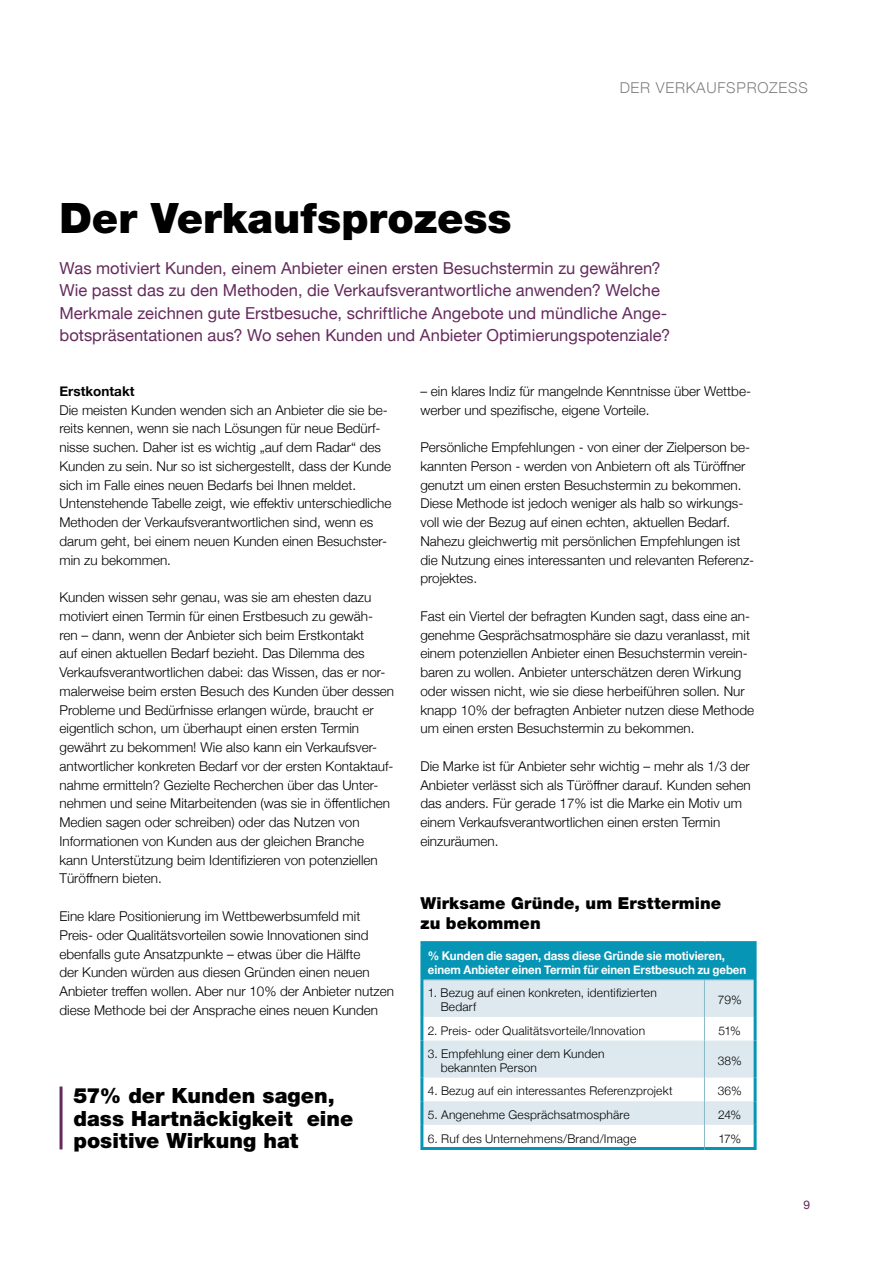
<style>
.page{position:relative;width:893px;height:1263px;background:#fff}
.page>*{position:absolute;margin:0;border:0;box-sizing:border-box;transform-origin:0 0}
.t1{font:900 42px "Helvetica Neue";color:#000}
.t2{font:900 21px/22.5px "Helvetica Neue";letter-spacing:.005em;color:#000}
.t3{font:16.5px/22.5px "Helvetica Neue";letter-spacing:.005em;color:#642a5d}
.t4{font:900 16.5px/19.5px "Helvetica Neue";letter-spacing:.01em;color:#000}
.t5{font:300 15px "Helvetica Neue";letter-spacing:.05em;color:#000}
.t6{font:300 13.5px/18.8px "Helvetica Neue";color:#000}
.t7{font:700 13.5px "Helvetica Neue";color:#000}
.t8{font:300 12px/13.5px "Helvetica Neue";letter-spacing:.015em;color:#000}
.t9{font:700 12px/13.5px "Helvetica Neue";letter-spacing:-.005em;color:#fff;scale:.96 1}
.t10{font:12px "Helvetica Neue";color:#642a5d}
</style>
<div class="page">
<div style="left:422px;top:943px;width:333px;height:37px;background:#0795b5"></div>
<svg style="left:423px;top:980px;width:331px;height:145px;fill:#dee9ef"></svg>
<hr style="left:704px;top:980px;width:1px;height:37px;background:#87bac7">
<svg style="left:704px;top:1017px;width:1px;height:23px"></svg>
<hr style="left:704px;top:1040px;width:1px;height:38px;background:#87bac7">
<svg style="left:704px;top:1078px;width:1px;height:69px"></svg>
<hr style="left:423px;top:979px;width:281px;height:1px;background:#8fb8d4">
<hr style="left:704px;top:979px;width:50px;height:1px;background:#8fb8d4">
<hr style="left:420px;top:941px;width:284px;height:3px;background:#0795b5">
<hr style="left:420px;top:944px;width:3px;height:36px;background:#0795b5">
<hr style="left:704px;top:941px;width:53px;height:3px;background:#0795b5">
<hr style="left:754px;top:944px;width:3px;height:36px;background:#0795b5">
<hr style="left:420px;top:980px;width:3px;height:37px;background:#0795b5">
<hr style="left:754px;top:980px;width:3px;height:37px;background:#0795b5">
<hr style="left:420px;top:1017px;width:3px;height:23px;background:#0795b5">
<hr style="left:754px;top:1017px;width:3px;height:23px;background:#0795b5">
<hr style="left:420px;top:1040px;width:3px;height:38px;background:#0795b5">
<hr style="left:754px;top:1040px;width:3px;height:38px;background:#0795b5">
<hr style="left:420px;top:1078px;width:3px;height:23px;background:#0795b5">
<hr style="left:754px;top:1078px;width:3px;height:23px;background:#0795b5">
<hr style="left:420px;top:1101px;width:3px;height:24px;background:#0795b5">
<hr style="left:754px;top:1101px;width:3px;height:24px;background:#0795b5">
<hr style="left:420px;top:1125px;width:3px;height:22px;background:#0795b5">
<hr style="left:754px;top:1125px;width:3px;height:22px;background:#0795b5">
<hr style="left:420px;top:1147px;width:284px;height:3px;background:#0795b5">
<hr style="left:704px;top:1147px;width:53px;height:3px;background:#0795b5">
<hr style="left:60px;top:1086px;width:3px;height:63px;background:#642a5d">
<p class="t5" style="left:619px;top:76px;width:190px">Der Verkaufsprozess</p>
<h1 class="t1" style="left:60px;top:193px;width:454px">Der Verkaufsprozess</h1>
<p class="t3" style="left:60px;top:258px;width:612px">Was motiviert Kunden, einem Anbieter einen ersten Besuchstermin zu gewähren?<br>Wie passt das zu den Methoden, die Verkaufsverantwortliche anwenden? Welche Merkmale zeichnen gute Erstbesuche, schriftliche Angebote und mündliche Ange&shy;botspräsentationen aus? Wo sehen Kunden und Anbieter Optimierungspotenziale?</p>
<p class="t7" style="left:60px;top:380px;width:77px">Erstkontakt</p>
<p class="t6" style="left:60px;top:400px;width:333px">Die meisten Kunden wenden sich an Anbieter die sie be&shy;reits kennen, wenn sie nach Lösungen für neue Bedürf&shy;nisse suchen. Daher ist es wichtig „auf dem Radar“ des Kunden zu sein. Nur so ist sichergestellt, dass der Kunde sich im Falle eines neuen Bedarfs bei Ihnen meldet.<br>Untenstehende Tabelle zeigt, wie effektiv unterschiedliche Methoden der Verkaufsverantwortlichen sind, wenn es darum geht, bei einem neuen Kunden einen Besuchster&shy;min zu bekommen.</p>
<p class="t6" style="left:60px;top:587px;width:336px">Kunden wissen sehr genau, was sie am ehesten dazu motiviert einen Termin für einen Erstbesuch zu gewäh&shy;ren – dann, wenn der Anbieter sich beim Erstkontakt<br>auf einen aktuellen Bedarf bezieht. Das Dilemma des Verkaufsverantwortlichen dabei: das Wissen, das er nor&shy;malerweise beim ersten Besuch des Kunden über dessen Probleme und Bedürfnisse erlangen würde, braucht er eigentlich schon, um überhaupt einen ersten Termin gewährt zu bekommen! Wie also kann ein Verkaufsver&shy;antwortlicher konkreten Bedarf vor der ersten Kontaktauf&shy;nahme ermitteln? Gezielte Recherchen über das Unter&shy;nehmen und seine Mitarbeitenden (was sie in öffentlichen Medien sagen oder schreiben) oder das Nutzen von Informationen von Kunden aus der gleichen Branche kann Unterstützung beim Identifizieren von potenziellen Türöffnern bieten.</p>
<p class="t6" style="left:60px;top:906px;width:336px">Eine klare Positionierung im Wettbewerbsumfeld mit Preis- oder Qualitätsvorteilen sowie Innovationen sind ebenfalls gute Ansatzpunkte – etwas über die Hälfte<br>der Kunden würden aus diesen Gründen einen neuen Anbieter treffen wollen. Aber nur 10% der Anbieter nutzen diese Methode bei der Ansprache eines neuen Kunden</p>
<h2 class="t2" style="left:73px;top:1084px;width:281px">57% der Kunden sagen, dass Hartnäckigkeit eine positive Wirkung hat</h2>
<p class="t6" style="left:420px;top:381px;width:332px">– ein klares Indiz für mangelnde Kenntnisse über Wettbe&shy;werber und spezifische, eigene Vorteile.</p>
<p class="t6" style="left:420px;top:437px;width:335px">Persönliche Empfehlungen - von einer der Zielperson be&shy;kannten Person - werden von Anbietern oft als Türöffner genutzt um einen ersten Besuchstermin zu bekommen.<br>Diese Methode ist jedoch weniger als halb so wirkungs&shy;voll wie der Bezug auf einen echten, aktuellen Bedarf.<br>Nahezu gleichwertig mit persönlichen Empfehlungen ist die Nutzung eines interessanten und relevanten Referenz&shy;projektes.</p>
<p class="t6" style="left:420px;top:606px;width:335px">Fast ein Viertel der befragten Kunden sagt, dass eine an&shy;genehme Gesprächsatmosphäre sie dazu veranlasst, mit einem potenziellen Anbieter einen Besuchstermin verein&shy;baren zu wollen. Anbieter unterschätzen deren Wirkung oder wissen nicht, wie sie diese herbeiführen sollen. Nur knapp 10% der befragten Anbieter nutzen diese Methode um einen ersten Besuchstermin zu bekommen.</p>
<p class="t6" style="left:420px;top:756px;width:332px">Die Marke ist für Anbieter sehr wichtig – mehr als 1/3 der Anbieter verlässt sich als Türöffner darauf. Kunden sehen das anders. Für gerade 17% ist die Marke ein Motiv um einem Verkaufsverantwortlichen einen ersten Termin einzuräumen.</p>
<p class="t4" style="left:420px;top:894px;width:302px">Wirksame Gründe, um Ersttermine zu bekommen</p>
<p class="t9" style="left:428px;top:950px;width:333px">% Kunden die sagen, dass diese Gründe sie motivieren, einem Anbieter einen Termin für einen Erstbesuch zu geben</p>
<p class="t8" style="left:441px;top:986px;width:218px;text-indent:-13px">1. Bezug auf einen konkreten, identifizierten<br>Bedarf</p>
<p class="t8" style="left:718px;top:992px;width:25px">79%</p>
<p class="t8" style="left:428px;top:1023px;width:219px">2. Preis- oder Qualitätsvorteile/Innovation</p>
<p class="t8" style="left:719px;top:1023px;width:24px">51%</p>
<p class="t8" style="left:441px;top:1046px;width:165px;text-indent:-13px">3. Empfehlung einer dem Kunden bekannten Person</p>
<p class="t8" style="left:718px;top:1053px;width:25px">38%</p>
<p class="t8" style="left:428px;top:1083px;width:246px">4. Bezug auf ein interessantes Referenzprojekt</p>
<p class="t8" style="left:718px;top:1083px;width:26px">36%</p>
<p class="t8" style="left:428px;top:1107px;width:203px">5. Angenehme Gesprächsatmosphäre</p>
<p class="t8" style="left:718px;top:1107px;width:24px">24%</p>
<p class="t8" style="left:428px;top:1131px;width:210px">6. Ruf des Unternehmens/Brand/Image</p>
<p class="t8" style="left:718px;top:1131px;width:24px">17%</p>
<p class="t10" style="left:803px;top:1195px;width:8px">9</p>
</div>
